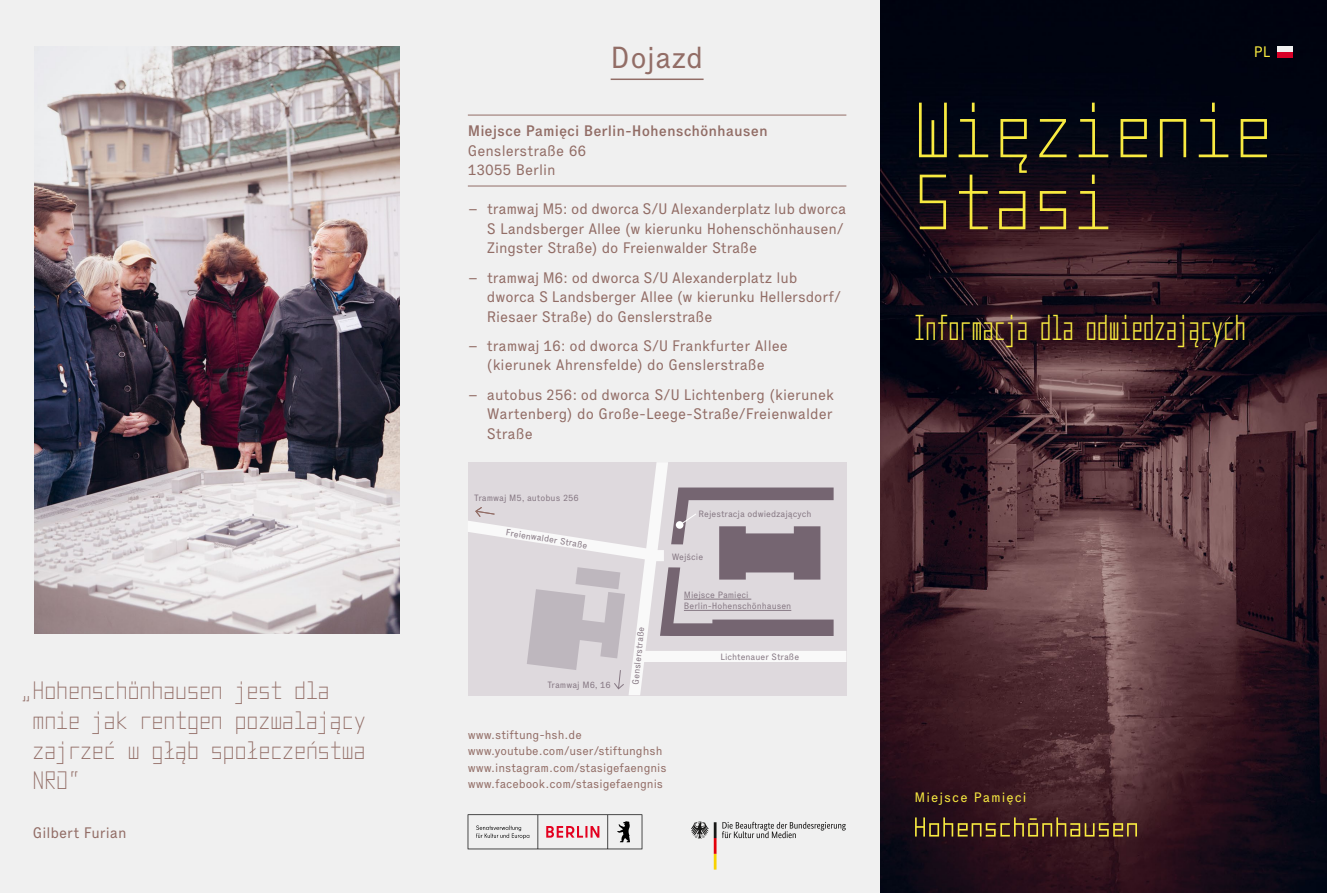
<style>
.page{position:relative;width:1327px;height:893px;background:#fff}
.page>*{position:absolute;margin:0;border:0;box-sizing:border-box;transform-origin:0 0}
.Titel{font:100 78px/72px "HSH Display";letter-spacing:.04em;color:#f8ea40}
.Untertitel{font:300 condensed 36px "HSH Display";letter-spacing:.03em;color:#f8ea40}
.Headline_1{font:30px "Executive";color:#926d66}
.Zitat{font:100 25.2px/30px "HSH Display";color:#926d66}
.Copy{font:15px/19.5px "Executive";letter-spacing:-.01em;color:#926d66}
.Copy_Line{font:500 15px/19.5px "Executive";color:#926d66}
.Land_Kennzeichnung{font:15px "Executive";color:#f8ea40}
.t1{font:13.5px "Executive";letter-spacing:.08em;color:#f8ea40}
.BU{font:12px "Executive";color:#926d66}
.Karte{font:9px/11.2px "Executive";color:#867883}
.s1{font-weight:400}
</style>
<div class="page">
<div style="left:0;top:0;width:880px;height:893px;background:#f0f0f0"></div>
<img style="left:880px;top:0;width:447px;height:893px">
<img style="left:34px;top:47px;width:366px;height:587px">
<svg style="left:468px;top:462px;width:378px;height:233px;fill:#ded9dd"></svg>
<svg style="left:660px;top:487px;width:173px;height:149px"></svg>
<hr style="left:610px;top:79px;width:93px;height:1px;background:#926d66">
<hr style="left:468px;top:115px;width:378px;height:1px;background:#926d66">
<hr style="left:468px;top:186px;width:378px;height:1px;background:#926d66">
<hr style="left:684px;top:599px;width:67px;height:1px;background:#867883">
<hr style="left:684px;top:610px;width:107px;height:1px;background:#867883">
<svg style="left:475px;top:506px;width:20px;height:11px"></svg>
<svg style="left:527px;top:567px;width:98px;height:123px"></svg>
<div style="left:1277px;top:47px;width:16px;height:5px;background:#f0f0f0"></div>
<div style="left:1277px;top:52px;width:16px;height:5px;background:#d80027"></div>
<svg style="left:915px;top:817px;width:222px;height:19px"></svg>
<svg style="left:468px;top:814px;width:174px;height:35px"></svg>
<svg style="left:722px;top:822px;width:124px;height:16px"></svg>
<svg style="left:691px;top:821px;width:25px;height:49px"></svg>
<p class="Zitat" style="left:33px;top:674px;width:334px;text-indent:-12px">„Hohenschönhausen jest dla mnie jak rentgen pozwalający zajrzeć w głąb społeczeństwa<br>NRD“</p>
<p class="Copy" style="left:33px;top:823px;width:95px">Gilbert Furian</p>
<p class="Headline_1" style="left:610px;top:40px;width:94px">Dojazd</p>
<p class="Copy_Line" style="left:468px;top:121px;width:301px">Miejsce Pamięci Berlin-Hohenschönhausen<br><span class="s1">Genslerstraße 66<br>13055 Berlin</span></p>
<p class="Copy" style="left:487px;top:199px;width:361px;text-indent:-19px">– tramwaj M5: od dworca S/U Alexanderplatz lub dworca<br>S Landsberger Allee (w kierunku Hohenschönhausen/<br>Zingster Straße) do Freienwalder Straße</p>
<p class="Copy" style="left:487px;top:268px;width:355px;text-indent:-19px">– tramwaj M6: od dworca S/U Alexanderplatz lub dworca S Landsberger Allee (w kierunku Hellersdorf/<br>Riesaer Straße) do Genslerstraße</p>
<p class="Copy" style="left:468px;top:336px;width:321px;text-align:center">– tramwaj 16: od dworca S/U Frankfurter Allee (kierunek Ahrensfelde) do Genslerstraße</p>
<p class="Copy" style="left:487px;top:385px;width:348px;text-align:justify;text-indent:-19px">– autobus 256: od dworca S/U Lichtenberg (kierunek Wartenberg) do Große-Leege-Straße/Freienwalder Straße</p>
<p class="Karte" style="left:474px;top:492px;width:106px">Tramwaj M5, autobus 256</p>
<p class="Karte" style="left:507px;top:527px;width:84px;rotate:9deg">Freienwalder Straße</p>
<p class="Karte" style="left:547px;top:679px;width:65px">Tramwaj M6, 16</p>
<p class="Karte" style="left:630px;top:684px;width:59px;rotate:-84deg">Genslerstraße</p>
<p class="Karte" style="left:698px;top:508px;width:114px">Rejestracja odwiedzających</p>
<p class="Karte" style="left:672px;top:551px;width:33px">Wejście</p>
<p class="Karte" style="left:684px;top:589px;width:109px">Miejsce Pamięci<br>Berlin-Hohenschönhausen</p>
<p class="Karte" style="left:720px;top:651px;width:80px">Lichtenauer Straße</p>
<p class="BU" style="left:468px;top:727px;width:116px">www.stiftung-hsh.de</p>
<p class="BU" style="left:468px;top:744px;width:196px">www.youtube.com/user/stiftunghsh</p>
<p class="BU" style="left:468px;top:760px;width:201px">www.instagram.com/stasigefaengnis</p>
<p class="BU" style="left:468px;top:777px;width:197px">www.facebook.com/stasigefaengnis</p>
<p class="Land_Kennzeichnung" style="left:1253px;top:43px;width:18px">PL</p>
<p class="Titel" style="left:914px;top:92px;width:359px">Więzienie<br>Stasi</p>
<p class="Untertitel" style="left:914px;top:306px;width:332px">Informacja dla odwiedzających</p>
<p class="t1" style="left:914px;top:789px;width:114px">Miejsce Pamięci</p>
</div>
